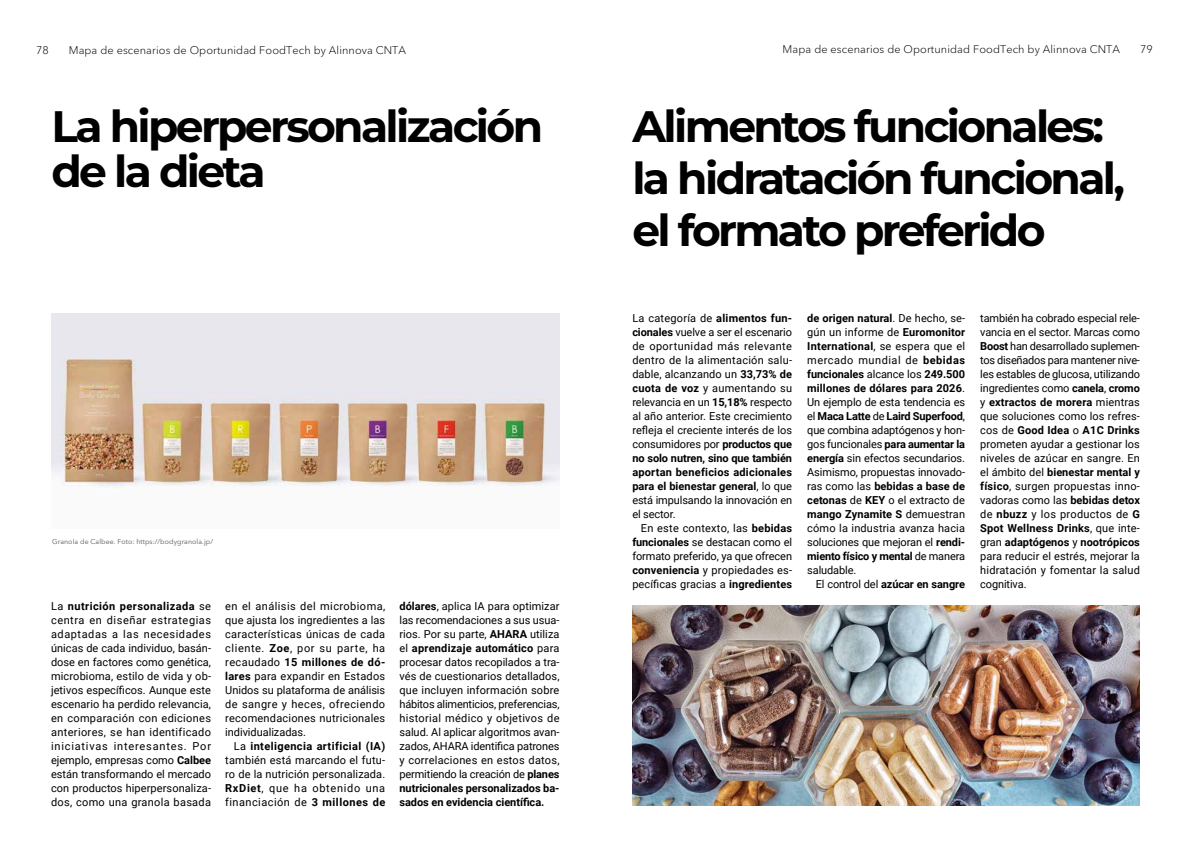
<style>
.page{position:relative;width:1191px;height:842px;background:#fff}
.page>*{position:absolute;margin:0;border:0;box-sizing:border-box;transform-origin:0 0}
.t1{font:700 44px/52px "Montserrat";letter-spacing:-.06em;color:#000}
.t2{font:11px/14px "Roboto";letter-spacing:.005em;color:#000;text-align:justify}
.t3{font:300 11px "Avenir Next LT Pro";letter-spacing:.01em;color:#000}
.t4{font:700 11px "Roboto";letter-spacing:-.01em;color:#000}
.t5{font:7px "Avenir Next LT Pro";letter-spacing:.01em;color:#595959}
.s1{font-weight:700}
.s2{font-weight:400}
</style>
<div class="page">
<img style="left:51px;top:314px;width:508px;height:172px">
<img style="left:632px;top:605px;width:508px;height:200px">
<p class="t3" style="left:36px;top:41px;width:14px">78</p>
<p class="t3" style="left:69px;top:41px;width:339px">Mapa de escenarios de Oportunidad FoodTech by Alinnova CNTA</p>
<p class="t3" style="left:782px;top:39px;width:339px">Mapa de escenarios de Oportunidad FoodTech by Alinnova CNTA</p>
<p class="t3" style="left:1140px;top:39px;width:14px">79</p>
<h1 class="t1" style="left:51px;top:106px;width:493px;line-height:45px">La hiperpersonalización de la dieta</h1>
<h1 class="t1" style="left:632px;top:103px;width:494px">Alimentos funcionales: la hidratación funcional, el formato preferido</h1>
<p class="t5" style="left:52px;top:536px;width:162px">Granola de Calbee. Foto: https://bodygranola.jp/</p>
<p class="t2" style="left:51px;top:599px;width:162px">La <span class="s1">nutrición personalizada</span> se centra en diseñar estrategias adaptadas a las necesidades únicas de cada individuo, basán&shy;dose en factores como genética, microbioma, estilo de vida y ob&shy;jetivos específicos. Aunque este escenario ha perdido relevancia, en comparación con ediciones anteriores, se han identificado iniciativas interesantes. Por ejemplo, empresas como <span class="s1">Calbee </span>están transformando el mercado con productos hiperpersonaliza&shy;dos, como una granola basada</p>
<p class="t2" style="left:225px;top:599px;width:162px">en el análisis del microbioma, que ajusta los ingredientes a las características únicas de cada cliente. <span class="s1">Zoe</span>, por su parte, ha recaudado <span class="s1">15 millones de dó&shy;lares</span> para expandir en Estados Unidos su plataforma de análisis de sangre y heces, ofreciendo recomendaciones nutricionales individualizadas.</p>
<p class="t2" style="left:225px;top:739px;width:162px;text-indent:9px">La <span class="s1">inteligencia artificial (IA) </span>también está marcando el futu&shy;ro de la nutrición personalizada.<br><span class="s1">RxDiet</span>, que ha obtenido una financiación de <span class="s1">3 millones de</span></p>
<p class="t2" style="left:399px;top:599px;width:161px"><span class="s1">dólares</span>, aplica IA para optimizar las recomendaciones a sus usua&shy;rios. Por su parte, <span class="s1">AHARA</span> utiliza el <span class="s1">aprendizaje automático</span> para procesar datos recopilados a tra&shy;vés de cuestionarios detallados, que incluyen información sobre hábitos alimenticios, preferencias, historial médico y objetivos de salud. Al aplicar algoritmos avan&shy;zados, AHARA identifica patrones y correlaciones en estos datos, permitiendo la creación de <span class="s1">planes nutricionales personalizados ba&shy;sados en evidencia científica.</span></p>
<p class="t2" style="left:632px;top:310px;width:161px">La categoría de <span class="s1">alimentos fun&shy;cionales</span> vuelve a ser el escenario de oportunidad más relevante dentro de la alimentación salu&shy;dable, alcanzando un <span class="s1">33,73% de cuota de voz</span> y aumentando su relevancia en un <span class="s1">15,18%</span> respecto al año anterior. Este crecimiento refleja el creciente interés de los consumidores por <span class="s1">productos que no solo nutren, sino que también aportan beneficios adicionales para el bienestar general</span>, lo que está impulsando la innovación en el sector.</p>
<p class="t2" style="left:632px;top:520px;width:161px;text-indent:9px">En este contexto, las <span class="s1">bebidas funcionales</span> se destacan como el formato preferido, ya que ofrecen <span class="s1">conveniencia</span> y propiedades es&shy;pecíficas gracias a <span class="s1">ingredientes</span></p>
<p class="t2" style="left:807px;top:310px;width:159px"><span class="s1">de origen natural</span>. De hecho, se&shy;gún un informe de <span class="s1">Euromonitor International</span>, se espera que el mercado mundial de <span class="s1">bebidas funcionales</span> alcance los <span class="s1">249.500 millones de dólares para 2026</span>.<br>Un ejemplo de esta tendencia es el <span class="s1">Maca Latte</span> de <span class="s1">Laird Superfood</span>, que combina adaptógenos y hon&shy;gos funcionales <span class="s1">para aumentar la energía</span> sin efectos secundarios.<br>Asimismo, propuestas innovado&shy;ras como las <span class="s1">bebidas a base de cetonas</span> de <span class="s1">KEY</span> o el extracto de <span class="s1">mango Zynamite S</span> demuestran cómo la industria avanza hacia soluciones que mejoran el <span class="s1">rendi&shy;miento físico y mental</span> de manera saludable.</p>
<p class="t4" style="left:815px;top:576px;width:151px"><span class="s2">El control del</span> azúcar en sangre</p>
<p class="t2" style="left:980px;top:311px;width:161px">también ha cobrado especial rele&shy;vancia en el sector. Marcas como <span class="s1">Boost</span> han desarrollado suplemen&shy;tos diseñados para mantener nive&shy;les estables de glucosa, utilizando ingredientes como <span class="s1">canela</span>, <span class="s1">cromo </span>y <span class="s1">extractos de morera</span> mientras que soluciones como los refres&shy;cos de <span class="s1">Good Idea</span> o <span class="s1">A1C Drinks </span>prometen ayudar a gestionar los niveles de azúcar en sangre. En el ámbito del <span class="s1">bienestar mental y físico</span>, surgen propuestas inno&shy;vadoras como las <span class="s1">bebidas detox </span>de <span class="s1">nbuzz</span> y los productos de <span class="s1">G Spot Wellness Drinks</span>, que inte&shy;gran <span class="s1">adaptógenos</span> y <span class="s1">nootrópicos </span>para reducir el estrés, mejorar la hidratación y fomentar la salud cognitiva.</p>
</div>
